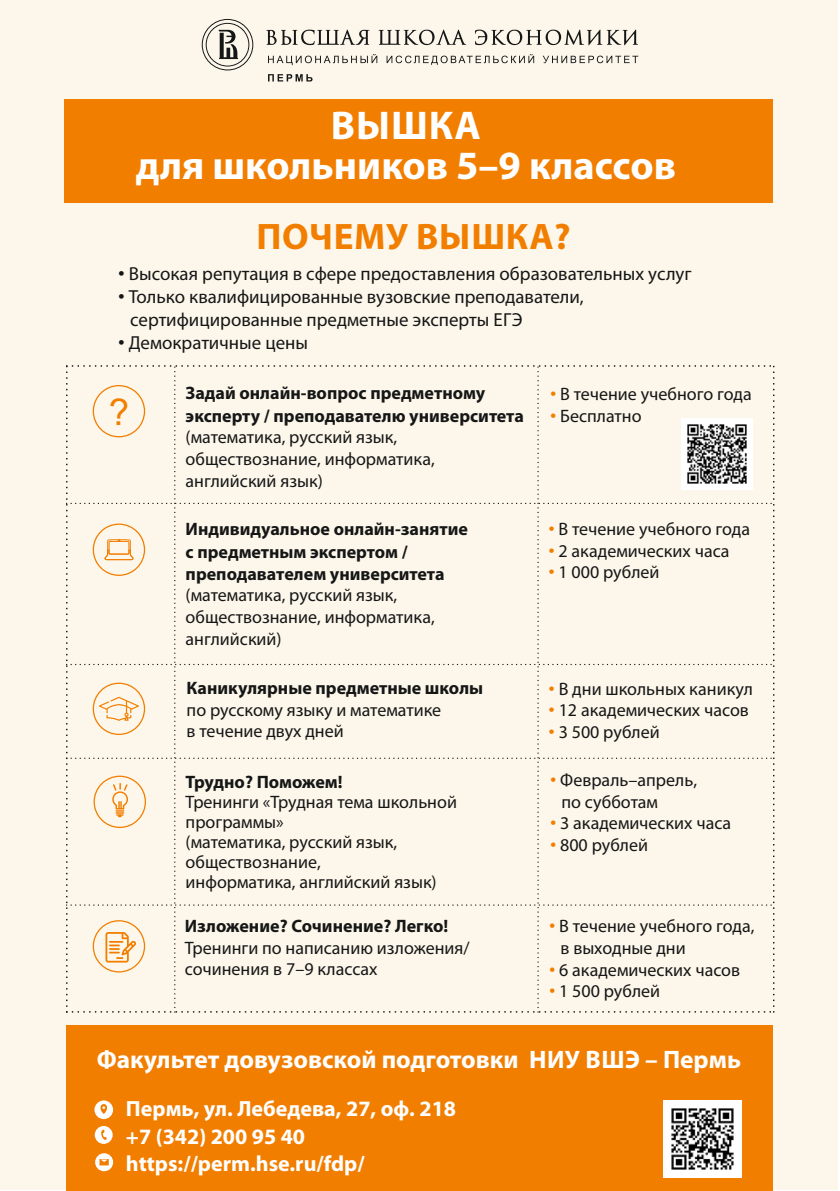
<style>
.page{position:relative;width:840px;height:1191px;background:#fff}
.page>*{position:absolute;margin:0;border:0;box-sizing:border-box;transform-origin:0 0}
.t1{font:700 40.2px/40px "Myriad Pro";color:#fff;text-align:center}
.t2{font:700 37px "Myriad Pro";letter-spacing:.02em;color:#f27e00}
.t3{font:36.6px "Arial";color:#f27e00}
.t4{font:700 25.4px "Myriad Pro";color:#fff}
.t5{font:700 22px/27.6px "Myriad Pro";color:#fff}
.t6{font:18.8px/22.6px "Myriad Pro";color:#151616}
.t7{font:18px/21.6px "Myriad Pro";color:#151616}
.t8{font:700 18px/22.4px "Myriad Pro";color:#151616}
.s1{font-family:"Arial"}
.s2{font-family:"Arial";color:#f27e00}
</style>
<div class="page">
<div style="left:0;top:0;width:837px;height:1189px;background:#fdf7eb"></div>
<svg style="left:268px;top:74px;width:44px;height:7px"></svg>
<svg style="left:268px;top:54px;width:370px;height:11px"></svg>
<svg style="left:475px;top:29px;width:162px;height:17px"></svg>
<svg style="left:266px;top:30px;width:103px;height:15px"></svg>
<svg style="left:378px;top:29px;width:88px;height:17px"></svg>
<svg style="left:202px;top:19px;width:51px;height:51px"></svg>
<div style="left:64px;top:99px;width:708px;height:104px;background:#f27e00"></div>
<div style="left:67px;top:1025px;width:705px;height:166px;background:#f27e00"></div>
<img style="left:663px;top:1100px;width:77px;height:77px">
<svg style="left:94px;top:1100px;width:19px;height:19px"></svg>
<svg style="left:95px;top:1126px;width:18px;height:17px"></svg>
<svg style="left:95px;top:1153px;width:18px;height:18px"></svg>
<svg style="left:66px;top:365px;width:708px;height:647px"></svg>
<h1 class="t1" style="left:136px;top:109px;width:541px">ВЫШКА<br>для школьников 5–9 классов</h1>
<h2 class="t2" style="left:256px;top:222px;width:315px">ПОЧЕМУ ВЫШКА?</h2>
<p class="t6" style="left:118px;top:264px;width:574px"><span class="s1">•</span> Высокая репутация в сфере предоставления образовательных услуг</p>
<p class="t6" style="left:130px;top:287px;width:455px;text-indent:-12px"><span class="s1">•</span> Только квалифицированные вузовские преподаватели, сертифицированные предметные эксперты ЕГЭ</p>
<p class="t6" style="left:118px;top:332px;width:191px"><span class="s1">•</span> Демократичные цены</p>
<h3 class="t3" style="left:109px;top:398px;width:22px">?</h3>
<p class="t8" style="left:185px;top:384px;width:339px">Задай онлайн-вопрос предметному эксперту / преподавателю университета</p>
<p class="t7" style="left:185px;top:428px;width:250px">(математика, русский язык, обществознание, информатика, английский язык)</p>
<p class="t8" style="left:185px;top:519px;width:284px">Индивидуальное онлайн-занятие с предметным экспертом / преподавателем университета</p>
<p class="t7" style="left:185px;top:586px;width:250px">(математика, русский язык, обществознание, информатика, английский)</p>
<p class="t8" style="left:186px;top:678px;width:298px">Каникулярные предметные школы</p>
<p class="t7" style="left:186px;top:700px;width:256px">по русскому языку и математике в течение двух дней</p>
<p class="t8" style="left:185px;top:772px;width:158px">Трудно? Поможем!</p>
<p class="t7" style="left:185px;top:793px;width:273px;line-height:20px">Тренинги «Трудная тема школьной программы»<br>(математика, русский язык, обществознание,<br>информатика, английский язык)</p>
<p class="t8" style="left:185px;top:916px;width:265px">Изложение? Сочинение? Легко!</p>
<p class="t7" style="left:185px;top:938px;width:286px">Тренинги по написанию изложения/ сочинения в 7–9 классах</p>
<p class="t7" style="left:549px;top:385px;width:203px"><span class="s2">•</span> В течение учебного года</p>
<p class="t7" style="left:549px;top:406px;width:93px"><span class="s2">•</span> Бесплатно</p>
<p class="t7" style="left:548px;top:520px;width:203px"><span class="s2">•</span> В течение учебного года</p>
<p class="t7" style="left:548px;top:541px;width:182px"><span class="s2">•</span> 2 академических часа</p>
<p class="t7" style="left:548px;top:563px;width:112px"><span class="s2">•</span> 1 000 рублей</p>
<p class="t7" style="left:548px;top:679px;width:206px"><span class="s2">•</span> В дни школьных каникул</p>
<p class="t7" style="left:548px;top:701px;width:202px"><span class="s2">•</span> 12 академических часов</p>
<p class="t7" style="left:548px;top:722px;width:112px"><span class="s2">•</span> 3 500 рублей</p>
<p class="t7" style="left:561px;top:770px;width:137px;text-indent:-11px"><span class="s2">•</span> Февраль–апрель, по субботам</p>
<p class="t7" style="left:549px;top:814px;width:182px"><span class="s2">•</span> 3 академических часа</p>
<p class="t7" style="left:549px;top:835px;width:99px"><span class="s2">•</span> 800 рублей</p>
<p class="t7" style="left:560px;top:917px;width:195px;text-indent:-11px"><span class="s2">•</span> В течение учебного года, в выходные дни</p>
<p class="t7" style="left:548px;top:960px;width:192px"><span class="s2">•</span> 6 академических часов</p>
<p class="t7" style="left:548px;top:982px;width:112px"><span class="s2">•</span> 1 500 рублей</p>
<h3 class="t4" style="left:97px;top:1049px;width:645px">Факультет довузовской подготовки НИУ ВШЭ – Пермь</h3>
<p class="t5" style="left:126px;top:1096px;width:331px">Пермь, ул. Лебедева, 27, оф. 218 +7 (342) 200 95 40 https://perm.hse.ru/fdp/</p>
</div>
